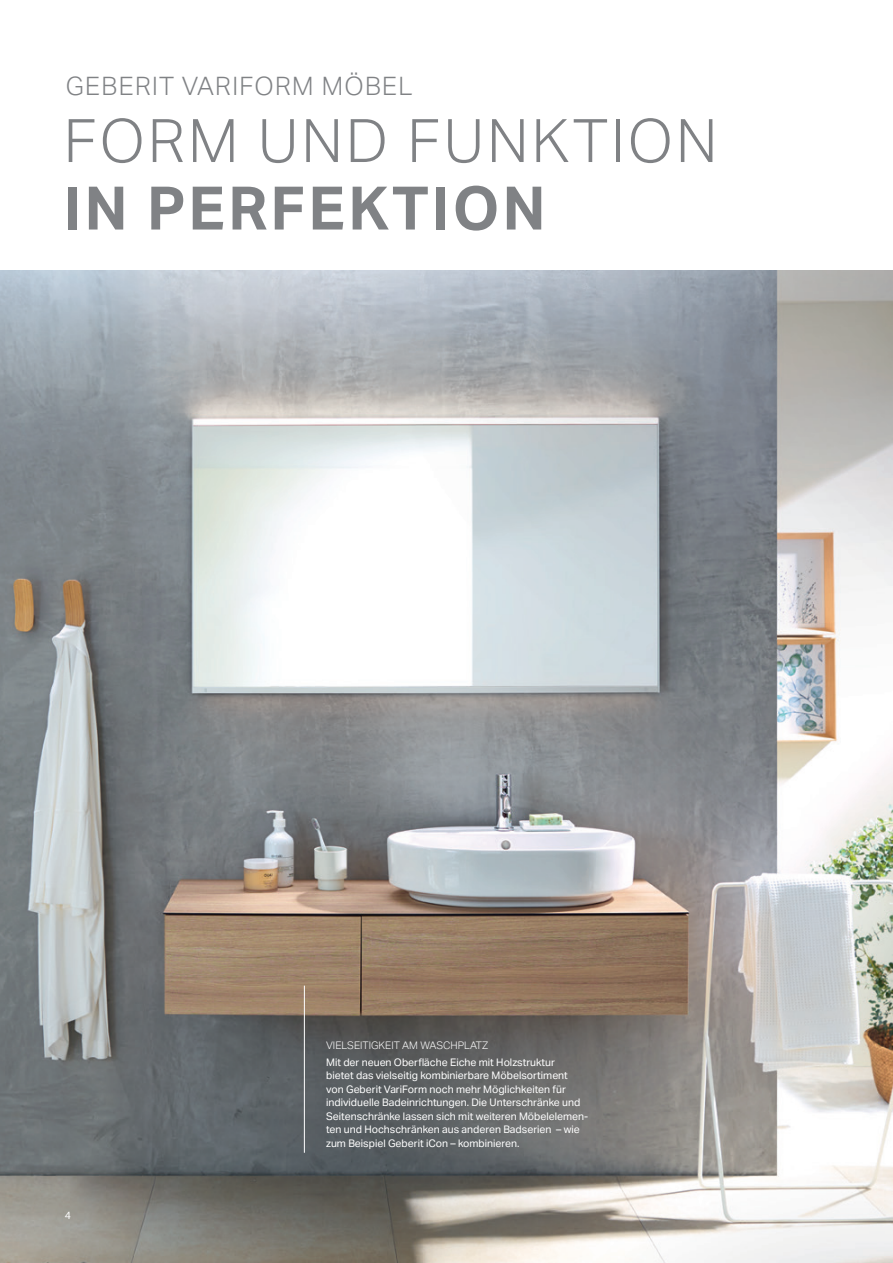
<style>
.page{position:relative;width:893px;height:1263px;background:#fff}
.page>*{position:absolute;margin:0;border:0;box-sizing:border-box;transform-origin:0 0}
.Header_40_45_light_a{font:300 60px "Aktiv Grotesk Geberit";letter-spacing:.05em;color:#808285}
.Header_40_45_bold_al{font:700 60px "Aktiv Grotesk Geberit";letter-spacing:.05em;color:#808285}
.Subheader_17_22_ligh{font:300 25.5px "Aktiv Grotesk Geberit";letter-spacing:.05em;color:#808285}
.Caption_copy_7_9_reg{font:10.5px/13.5px "Aktiv Grotesk Geberit";color:#fff}
.Caption_header_7_9_a{font:300 10.5px "Aktiv Grotesk Geberit";color:#fff}
</style>
<div class="page">
<img style="left:0;top:271px;width:893px;height:992px">
<hr style="left:304px;top:986px;width:1px;height:167px;background:#fff">
<p class="Subheader_17_22_ligh" style="left:66px;top:71px;width:348px">GEBERIT VARIFORM MÖBEL</p>
<p class="Header_40_45_light_a" style="left:64px;top:106px;width:655px">FORM UND FUNKTION</p>
<p class="Header_40_45_bold_al" style="left:64px;top:171px;width:483px">IN PERFEKTION</p>
<p class="Caption_copy_7_9_reg" style="left:65px;top:1208px;width:8px">4</p>
<p class="Caption_header_7_9_a" style="left:326px;top:1039px;width:164px">VIELSEITIGKEIT AM WASCHPLATZ</p>
<p class="Caption_copy_7_9_reg" style="left:326px;top:1055px;width:264px">Mit der neuen Oberfläche Eiche mit Holzstruktur<br>bietet das vielseitig kombinierbare Möbelsortiment<br>von Geberit VariForm noch mehr Möglichkeiten für individuelle Badeinrichtungen. Die Unterschränke und Seitenschränke lassen sich mit weiteren Möbelelemen&shy;ten und Hochschränken aus anderen Badserien – wie zum Beispiel Geberit iCon – kombinieren.</p>
</div>
